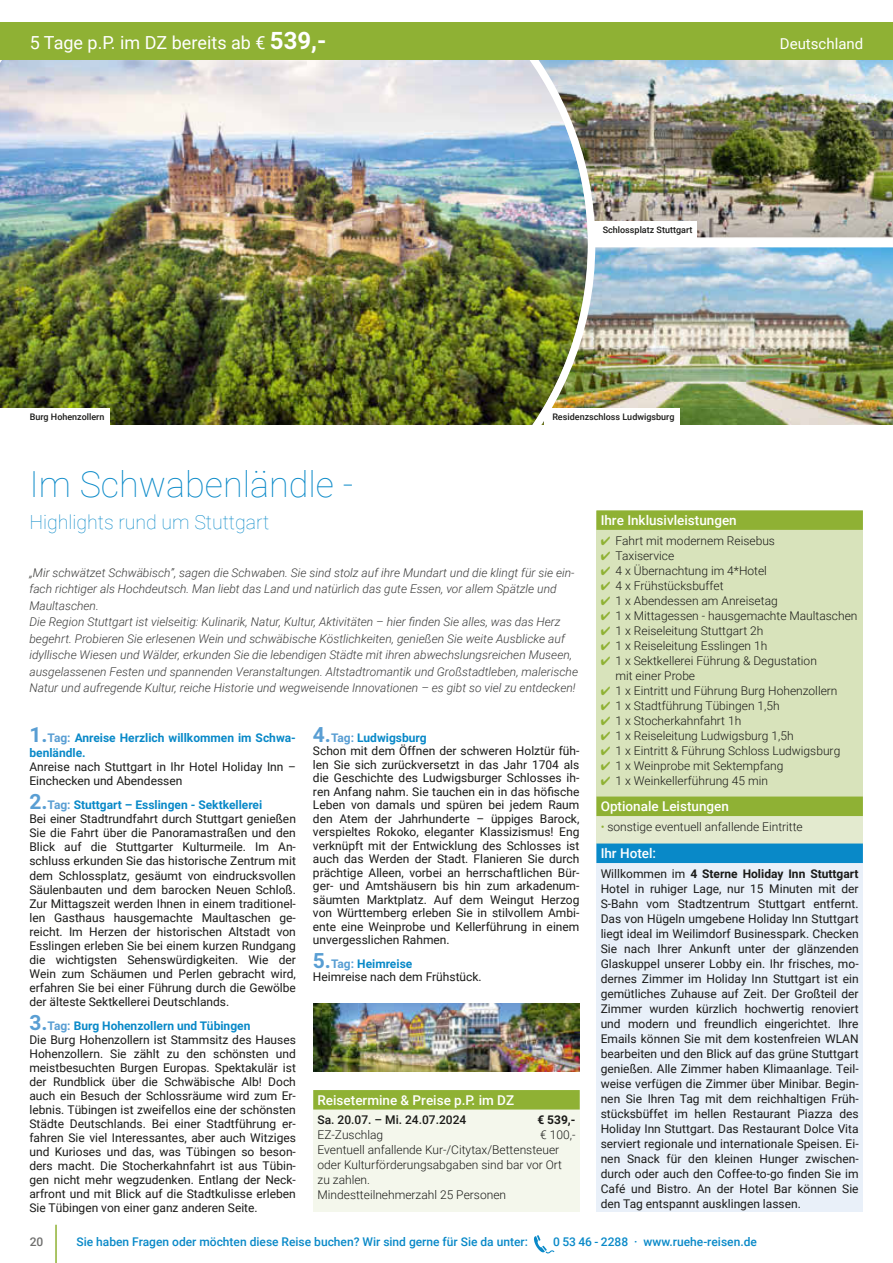
<style>
.page{position:relative;width:893px;height:1263px;background:#fff}
.page>*{position:absolute;margin:0;border:0;box-sizing:border-box;transform-origin:0 0}
.t1{font:100 36px "Roboto";color:#0989c8}
.t2{font:100 19.5px "Roboto";color:#0989c8}
.t3{font:18px "Roboto";color:#fff}
.t4{font:15px "Roboto";color:#fff}
.t5{font:500 13.5px "Roboto";color:#fff}
.t6{font:12px/14px "Roboto";color:#1a1a18}
.t7{font:italic 300 12px/16.5px "Roboto";color:#3b3b3a}
.t8{font:300 12px/15px "Roboto";color:#1a1a18}
.t9{font:500 12px "Roboto";color:#0989c8}
.t10{font:700 12px/15.5px "Roboto";color:#0989c8}
.t11{font:500 12px "Roboto";color:#1a1a18}
.t12{font:700 12px "Roboto";color:#1a1a18}
.t13{font:500 12px "Roboto";color:#6f6f6e}
.t14{font:500 9px "Roboto";color:#1a1a18}
.s1{font-weight:700;font-size:24px}
.s2{color:#8fb134}
.s3{font-size:21px;color:#599ed3}
.s4{color:#599ed3}
.s5{font-weight:700;font-size:21px;color:#599ed3}
.s6{font-weight:700;color:#599ed3}
.s7{font-weight:700;color:#0989c8}
.s8{font-weight:700}
</style>
<div class="page">
<svg style="left:533px;top:1235px;width:21px;height:18px"></svg>
<hr style="left:55px;top:1225px;width:2px;height:38px;background:#8fb134">
<img style="left:595px;top:247px;width:235px;height:178px">
<img style="left:595px;top:60px;width:235px;height:177px">
<img style="left:0;top:60px;width:595px;height:365px">
<div style="left:0;top:408px;width:109px;height:17px;background:#fff"></div>
<div style="left:593px;top:237px;width:300px;height:10px;background:#fff"></div>
<div style="left:594px;top:221px;width:103px;height:17px;background:#fff"></div>
<div style="left:544px;top:408px;width:135px;height:17px;background:#fff"></div>
<div style="left:596px;top:511px;width:267px;height:286px;background:#d8e3bb"></div>
<div style="left:596px;top:510px;width:267px;height:20px;background:#8fb134"></div>
<div style="left:596px;top:797px;width:267px;height:46px;background:#e3eacf"></div>
<div style="left:596px;top:796px;width:267px;height:20px;background:#8fb134"></div>
<div style="left:313px;top:1091px;width:267px;height:121px;background:#f4f7ec"></div>
<div style="left:313px;top:1090px;width:267px;height:19px;background:#8fb134"></div>
<div style="left:596px;top:844px;width:267px;height:368px;background:#e9f0f9"></div>
<div style="left:596px;top:843px;width:267px;height:20px;background:#0989c8"></div>
<div style="left:0;top:21px;width:893px;height:39px;background:#8fb134"></div>
<img style="left:313px;top:1003px;width:267px;height:68px">
<img style="left:830px;top:21px;width:63px;height:509px">
<h3 class="t3" style="left:30px;top:34px;width:298px">5 Tage p.P. im DZ bereits ab € <span class="s1">539,-</span></h3>
<p class="t4" style="left:780px;top:37px;width:85px">Deutschland</p>
<p class="t14" style="left:30px;top:413px;width:76px">Burg Hohenzollern</p>
<p class="t14" style="left:603px;top:226px;width:91px">Schlossplatz Stuttgart</p>
<p class="t14" style="left:552px;top:410px;width:124px">Residenzschloss Ludwigsburg</p>
<h1 class="t1" style="left:29px;top:470px;width:325px">Im Schwabenländle -</h1>
<h2 class="t2" style="left:29px;top:514px;width:241px">Highlights rund um Stuttgart</h2>
<p class="t5" style="left:601px;top:515px;width:138px">Ihre Inklusivleistungen</p>
<p class="t8" style="left:601px;top:534px;width:176px"><span class="s2">✔</span> Fahrt mit modernem Reisebus</p>
<p class="t8" style="left:601px;top:549px;width:75px"><span class="s2">✔</span> Taxiservice</p>
<p class="t8" style="left:601px;top:564px;width:168px"><span class="s2">✔</span> 4 x Übernachtung im 4*Hotel</p>
<p class="t8" style="left:601px;top:579px;width:124px"><span class="s2">✔</span> 4 x Frühstücksbuffet</p>
<p class="t8" style="left:601px;top:594px;width:179px"><span class="s2">✔</span> 1 x Abendessen am Anreisetag</p>
<p class="t8" style="left:601px;top:609px;width:258px"><span class="s2">✔</span> 1 x Mittagessen - hausgemachte Maultaschen</p>
<p class="t8" style="left:601px;top:624px;width:164px"><span class="s2">✔</span> 1 x Reiseleitung Stuttgart 2h</p>
<p class="t8" style="left:601px;top:639px;width:168px"><span class="s2">✔</span> 1 x Reiseleitung Esslingen 1h</p>
<p class="t8" style="left:616px;top:654px;width:203px;text-indent:-15px"><span class="s2">✔</span> 1 x Sektkellerei Führung &amp; Degustation mit einer Probe</p>
<p class="t8" style="left:601px;top:684px;width:238px"><span class="s2">✔</span> 1 x Eintritt und Führung Burg Hohenzollern</p>
<p class="t8" style="left:601px;top:699px;width:181px"><span class="s2">✔</span> 1 x Stadtführung Tübingen 1,5h</p>
<p class="t8" style="left:601px;top:714px;width:142px"><span class="s2">✔</span> 1 x Stocherkahnfahrt 1h</p>
<p class="t8" style="left:601px;top:729px;width:194px"><span class="s2">✔</span> 1 x Reiseleitung Ludwigsburg 1,5h</p>
<p class="t8" style="left:601px;top:744px;width:241px"><span class="s2">✔</span> 1 x Eintritt &amp; Führung Schloss Ludwigsburg</p>
<p class="t8" style="left:601px;top:759px;width:184px"><span class="s2">✔</span> 1 x Weinprobe mit Sektempfang</p>
<p class="t8" style="left:601px;top:774px;width:169px"><span class="s2">✔</span> 1 x Weinkellerführung 45 min</p>
<p class="t5" style="left:601px;top:801px;width:130px">Optionale Leistungen</p>
<p class="t8" style="left:601px;top:820px;width:204px"><span class="s2">•</span> sonstige eventuell anfallende Eintritte</p>
<p class="t7" style="left:29px;top:564px;width:550px">„Mir schwätzet Schwäbisch”, sagen die Schwaben. Sie sind stolz auf ihre Mundart und die klingt für sie ein&shy;fach richtiger als Hochdeutsch. Man liebt das Land und natürlich das gute Essen, vor allem Spätzle und Maultaschen.<br>Die Region Stuttgart ist vielseitig: Kulinarik, Natur, Kultur, Aktivitäten – hier finden Sie alles, was das Herz begehrt. Probieren Sie erlesenen Wein und schwäbische Köstlichkeiten, genießen Sie weite Ausblicke auf idyllische Wiesen und Wälder, erkunden Sie die lebendigen Städte mit ihren abwechslungsreichen Museen, ausgelassenen Festen und spannenden Veranstaltungen. Altstadtromantik und Großstadtleben, malerische Natur und aufregende Kultur, reiche Historie und wegweisende Innovationen – es gibt so viel zu entdecken!</p>
<p class="t10" style="left:29px;top:731px;width:268px"><span class="s3">1.</span><span class="s4">Tag:</span> Anreise Herzlich willkommen im Schwa&shy;benländle.</p>
<p class="t6" style="left:29px;top:761px;width:268px">Anreise nach Stuttgart in Ihr Hotel Holiday Inn –<br>Einchecken und Abendessen</p>
<p class="t6" style="left:29px;top:799px;width:268px"><span class="s5">2.</span><span class="s6">Tag:</span> <span class="s7">Stuttgart – Esslingen - Sektkellerei<br></span>Bei einer Stadtrundfahrt durch Stuttgart genießen Sie die Fahrt über die Panoramastraßen und den Blick auf die Stuttgarter Kulturmeile. Im An&shy;schluss erkunden Sie das historische Zentrum mit dem Schlossplatz, gesäumt von eindrucksvollen Säulenbauten und dem barocken Neuen Schloß.<br>Zur Mittagszeit werden Ihnen in einem traditionel&shy;len Gasthaus hausgemachte Maultaschen ge&shy;reicht. Im Herzen der historischen Altstadt von Esslingen erleben Sie bei einem kurzen Rundgang die wichtigsten Sehenswürdigkeiten. Wie der Wein zum Schäumen und Perlen gebracht wird, erfahren Sie bei einer Führung durch die Gewölbe der älteste Sektkellerei Deutschlands.</p>
<p class="t6" style="left:29px;top:1019px;width:268px"><span class="s5">3.</span><span class="s6">Tag:</span> <span class="s7">Burg Hohenzollern und Tübingen<br></span>Die Burg Hohenzollern ist Stammsitz des Hauses Hohenzollern. Sie zählt zu den schönsten und meistbesuchten Burgen Europas. Spektakulär ist der Rundblick über die Schwäbische Alb! Doch auch ein Besuch der Schlossräume wird zum Er&shy;lebnis. Tübingen ist zweifellos eine der schönsten Städte Deutschlands. Bei einer Stadtführung er&shy;fahren Sie viel Interessantes, aber auch Witziges und Kurioses und das, was Tübingen so beson&shy;ders macht. Die Stocherkahnfahrt ist aus Tübin&shy;gen nicht mehr wegzudenken. Entlang der Neck&shy;arfront und mit Blick auf die Stadtkulisse erleben Sie Tübingen von einer ganz anderen Seite.</p>
<p class="t6" style="left:313px;top:732px;width:268px;line-height:13.5px"><span class="s5">4.</span><span class="s6">Tag:</span> <span class="s7">Ludwigsburg<br></span>Schon mit dem Öffnen der schweren Holztür füh&shy;len Sie sich zurückversetzt in das Jahr 1704 als die Geschichte des Ludwigsburger Schlosses ih&shy;ren Anfang nahm. Sie tauchen ein in das höfische Leben von damals und spüren bei jedem Raum den Atem der Jahrhunderte – üppiges Barock, verspieltes Rokoko, eleganter Klassizismus! Eng verknüpft mit der Entwicklung des Schlosses ist auch das Werden der Stadt. Flanieren Sie durch prächtige Alleen, vorbei an herrschaftlichen Bür&shy;ger- und Amtshäusern bis hin zum arkadenum&shy;säumten Marktplatz. Auf dem Weingut Herzog von Württemberg erleben Sie in stilvollem Ambi&shy;ente eine Weinprobe und Kellerführung in einem unvergesslichen Rahmen.</p>
<p class="t6" style="left:313px;top:958px;width:170px;line-height:13.5px"><span class="s5">5.</span><span class="s6">Tag:</span> <span class="s7">Heimreise<br></span>Heimreise nach dem Frühstück.</p>
<p class="t5" style="left:601px;top:848px;width:57px">Ihr Hotel:</p>
<p class="t6" style="left:601px;top:867px;width:259px;line-height:15px;text-align:justify">Willkommen im <span class="s8">4 Sterne Holiday Inn Stuttgart </span>Hotel in ruhiger Lage, nur 15 Minuten mit der S-Bahn vom Stadtzentrum Stuttgart entfernt.<br>Das von Hügeln umgebene Holiday Inn Stuttgart liegt ideal im Weilimdorf Businesspark. Checken Sie nach Ihrer Ankunft unter der glänzenden Glaskuppel unserer Lobby ein. Ihr frisches, mo&shy;dernes Zimmer im Holiday Inn Stuttgart ist ein gemütliches Zuhause auf Zeit. Der Großteil der Zimmer wurden kürzlich hochwertig renoviert und modern und freundlich eingerichtet. Ihre Emails können Sie mit dem kostenfreien WLAN bearbeiten und den Blick auf das grüne Stuttgart genießen. Alle Zimmer haben Klimaanlage. Teil&shy;weise verfügen die Zimmer über Minibar. Begin&shy;nen Sie Ihren Tag mit dem reichhaltigen Früh&shy;stücksbüffet im hellen Restaurant Piazza des Holiday Inn Stuttgart. Das Restaurant Dolce Vita serviert regionale und internationale Speisen. Ei&shy;nen Snack für den kleinen Hunger zwischen&shy;durch oder auch den Coffee-to-go finden Sie im Café und Bistro. An der Hotel Bar können Sie den Tag entspannt ausklingen lassen.</p>
<p class="t5" style="left:317px;top:1091px;width:198px">Reisetermine &amp; Preise p.P. im DZ</p>
<p class="t11" style="left:317px;top:1111px;width:150px">Sa. 20.07. – Mi. 24.07.2024</p>
<p class="t12" style="left:537px;top:1115px;width:40px">€ 539,-</p>
<p class="t8" style="left:317px;top:1128px;width:67px">EZ-Zuschlag</p>
<p class="t8" style="left:317px;top:1128px;width:259px;text-indent:223px">€ 100,-<br>Eventuell anfallende Kur-/Citytax/Bettensteuer oder Kulturförderungsabgaben sind bar vor Ort zu zahlen.<br>Mindestteilnehmerzahl 25 Personen</p>
<p class="t13" style="left:30px;top:1233px;width:15px">20</p>
<p class="t9" style="left:77px;top:1237px;width:453px">Sie haben Fragen oder möchten diese Reise buchen? Wir sind gerne für Sie da unter:</p>
<p class="t9" style="left:553px;top:1233px;width:205px">0 53 46 - 2288 · www.ruehe-reisen.de</p>
</div>
